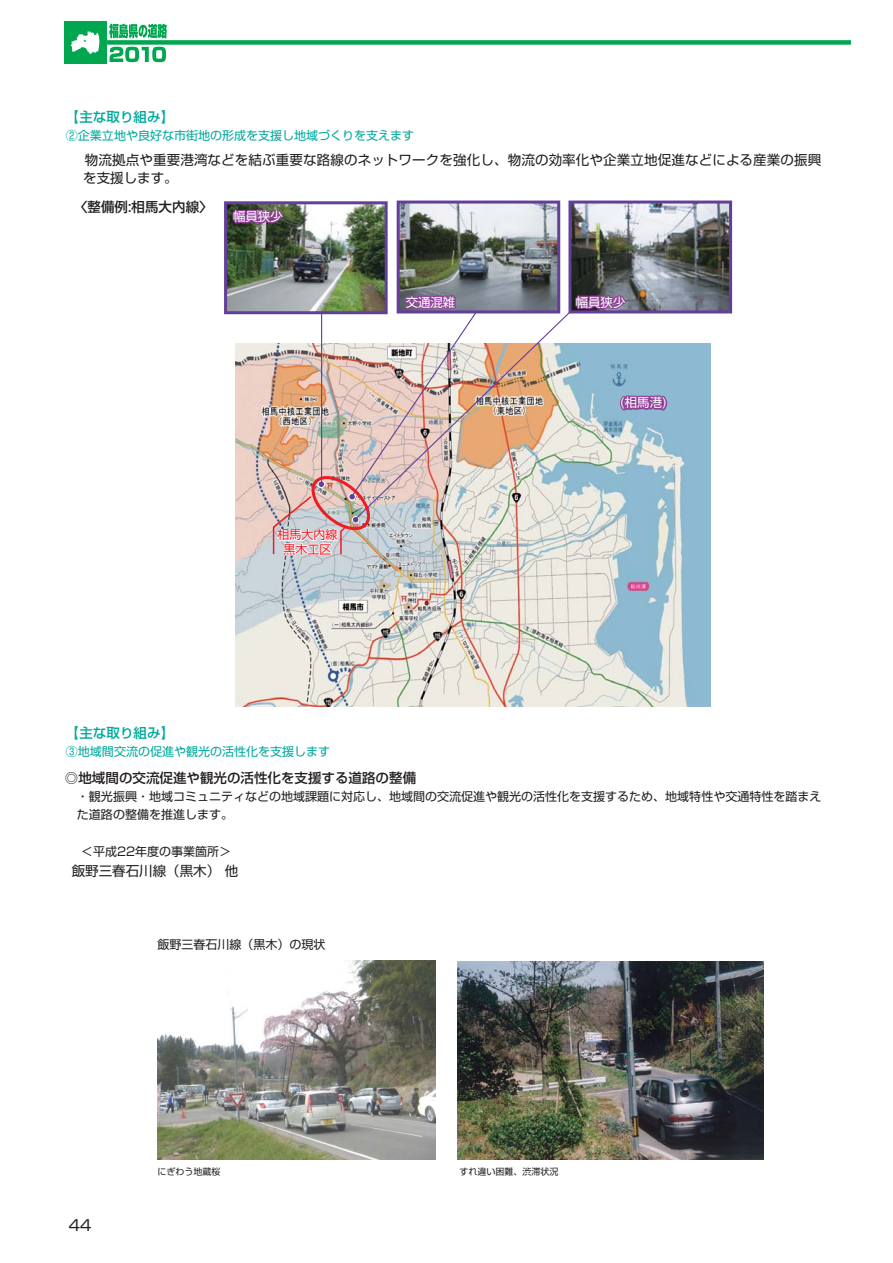
<style>
.page{position:relative;width:893px;height:1263px;background:#fff}
.page>*{position:absolute;margin:0;border:0;box-sizing:border-box;transform-origin:0 0}
.t1{font:15px "Shin Go";color:#231f20}
.t2{font:13.5px/18px "Shin Go";letter-spacing:.01em;color:#231f20}
.t3{font:500 13.5px "Shin Go";color:#231f20}
.t4{font:500 13.5px "Shin Go";color:#00a99d}
.t5{font:12.45px "Shin Go";color:#fff}
.t6{font:12.45px "Shin Go";color:#903f98}
.t7{font:12px/18px "Shin Go";color:#231f20}
.t8{font:12px "Shin Go";color:#00a99d}
.t9{font:12px/14.4px "Shin Go";color:#ed1c24;text-align:center}
.t10{font:9px "Shin Go";color:#231f20}
</style>
<div class="page">
<div style="left:86px;top:40px;width:764px;height:5px;background:#00a650"></div>
<div style="left:64px;top:22px;width:42px;height:42px;background:#00a650"></div>
<svg style="left:71px;top:31px;width:28px;height:23px"></svg>
<svg style="left:110px;top:47px;width:56px;height:15px"></svg>
<svg style="left:109px;top:24px;width:58px;height:14px"></svg>
<img style="left:157px;top:960px;width:278px;height:199px">
<img style="left:458px;top:962px;width:305px;height:198px">
<img style="left:235px;top:343px;width:475px;height:363px">
<img style="left:228px;top:205px;width:155px;height:105px">
<div style="left:224px;top:201px;width:163px;height:113px;border:3px solid #633f99"></div>
<img style="left:400px;top:205px;width:156px;height:104px">
<div style="left:396px;top:201px;width:164px;height:112px;border:3px solid #633f99"></div>
<img style="left:572px;top:205px;width:156px;height:104px">
<div style="left:568px;top:201px;width:164px;height:112px;border:3px solid #633f99"></div>
<img style="left:355px;top:310px;width:216px;height:210px">
<img style="left:272px;top:311px;width:205px;height:245px">
<p class="t4" style="left:66px;top:111px;width:110px">【主な取り組み】</p>
<p class="t8" style="left:66px;top:131px;width:349px">②企業立地や良好な市街地の形成を支援し地域づくりを支えます</p>
<p class="t2" style="left:83px;top:152px;width:739px;text-indent:-12px">　物流拠点や重要港湾などを結ぶ重要な路線のネットワークを強化し、物流の効率化や企業立地促進などによる産業の振興を支援します。</p>
<p class="t3" style="left:74px;top:202px;width:140px">〈整備例:相馬大内線〉</p>
<p class="t5" style="left:233px;top:212px;width:51px">幅員狭少</p>
<p class="t9" style="left:277px;top:529px;width:61px">相馬大内線黒木工区</p>
<p class="t5" style="left:405px;top:297px;width:51px">交通混雑</p>
<p class="t5" style="left:575px;top:297px;width:51px">幅員狭少</p>
<p class="t6" style="left:620px;top:398px;width:48px">(相馬港)</p>
<p class="t4" style="left:66px;top:728px;width:110px">【主な取り組み】</p>
<p class="t8" style="left:66px;top:747px;width:266px">③地域間交流の促進や観光の活性化を支援します</p>
<p class="t3" style="left:65px;top:773px;width:352px">◎地域間の交流促進や観光の活性化を支援する道路の整備</p>
<p class="t7" style="left:77px;top:789px;width:745px;text-indent:-12px">　・観光振興・地域コミュニティなどの地域課題に対応し、地域間の交流促進や観光の活性化を支援するため、地域特性や交通特性を踏まえた道路の整備を推進します。</p>
<p class="t7" style="left:81px;top:844px;width:152px">＜平成22年度の事業箇所＞</p>
<p class="t2" style="left:72px;top:863px;width:168px">飯野三春石川線（黒木） 他</p>
<p class="t7" style="left:157px;top:936px;width:169px">飯野三春石川線（黒木）の現状</p>
<p class="t1" style="left:69px;top:1220px;width:24px">44</p>
<p class="t10" style="left:157px;top:1168px;width:65px">にぎわう地蔵桜</p>
<p class="t10" style="left:459px;top:1168px;width:101px">すれ違い困難、渋滞状況</p>
</div>
